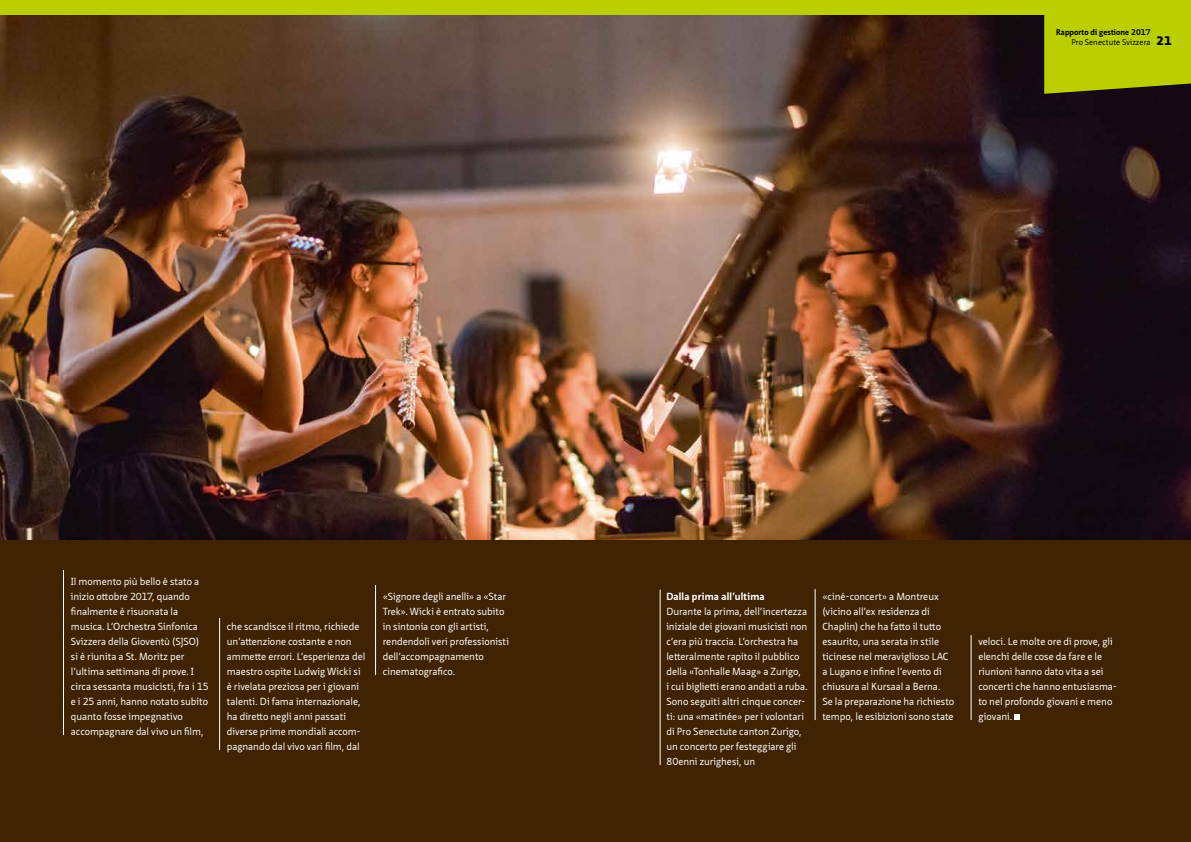
<style>
.page{position:relative;width:1191px;height:842px;background:#fff}
.page>*{position:absolute;margin:0;border:0;box-sizing:border-box;transform-origin:0 0}
.t1{font:900 12px "Neue Sans Pro";color:#000}
.t2{font:10px/15px "Neue Sans Pro";color:#fff}
.t3{font:700 10px "Neue Sans Pro";letter-spacing:.02em;color:#fff}
.t4{font:700 8px "Neue Sans Pro";letter-spacing:.01em;color:#000}
.t5{font:8px "Neue Sans Pro";letter-spacing:.01em;color:#000}
</style>
<div class="page">
<div style="left:0;top:539px;width:1191px;height:303px;background:#402303"></div>
<img style="left:0;top:14px;width:1191px;height:525px">
<svg style="left:1044px;top:14px;width:147px;height:80px;background:#afc101"></svg>
<div style="left:0;top:0;width:1191px;height:14px;background:#bbcf00"></div>
<hr style="left:63px;top:570px;width:1px;height:165px;background:#fff">
<hr style="left:219px;top:618px;width:1px;height:132px;background:#fff">
<hr style="left:375px;top:585px;width:1px;height:90px;background:#fff">
<hr style="left:660px;top:590px;width:1px;height:175px;background:#fff">
<hr style="left:815px;top:589px;width:1px;height:131px;background:#fff">
<hr style="left:971px;top:635px;width:1px;height:85px;background:#fff">
<svg style="left:1014px;top:714px;width:6px;height:6px"></svg>
<p class="t4" style="left:1056px;top:27px;width:96px">Rapporto di gestione 2017</p>
<p class="t5" style="left:1071px;top:37px;width:81px">Pro Senectute Svizzera</p>
<p class="t1" style="left:1156px;top:32px;width:17px">21</p>
<p class="t2" style="left:71px;top:574px;width:139px">Il momento più bello è stato a inizio ottobre 2017, quando finalmente è risuonata la musica. L’Orchestra Sinfonica<br>Svizzera della Gioventù (SJSO) si è riunita a St. Moritz per l’ultima settimana di prove. I circa sessanta musicisti, fra i 15 e i 25 anni, hanno notato subito quanto fosse impegnativo accompagnare dal vivo un film,</p>
<p class="t2" style="left:227px;top:619px;width:140px">che scandisce il ritmo, richiede un’attenzione costante e non ammette errori. L’esperienza del maestro ospite Ludwig Wicki si è rivelata preziosa per i giovani talenti. Di fama internazionale, ha diretto negli anni passati diverse prime mondiali accom&shy;pagnando dal vivo vari film, dal</p>
<p class="t2" style="left:383px;top:589px;width:128px">«Signore degli anelli» a «Star<br>Trek». Wicki è entrato subito in sintonia con gli artisti, rendendoli veri professionisti dell’accompagnamento cinematografico.</p>
<p class="t3" style="left:666px;top:590px;width:100px">Dalla prima all’ultima</p>
<p class="t2" style="left:666px;top:604px;width:143px">Durante la prima, dell’incertezza iniziale dei giovani musicisti non c’era più traccia. L’orchestra ha letteralmente rapito il pubblico della «Tonhalle Maag» a Zurigo,<br>i cui biglietti erano andati a ruba.<br>Sono seguiti altri cinque concer&shy;ti: una «matinée» per i volontari di Pro Senectute canton Zurigo, un concerto per festeggiare gli<br>80enni zurighesi, un</p>
<p class="t2" style="left:822px;top:589px;width:133px">«ciné-concert» a Montreux (vicino all’ex residenza di<br>Chaplin) che ha fatto il tutto esaurito, una serata in stile ticinese nel meraviglioso LAC a Lugano e infine l’evento di chiusura al Kursaal a Berna.<br>Se la preparazione ha richiesto tempo, le esibizioni sono state</p>
<p class="t2" style="left:978px;top:634px;width:140px">veloci. Le molte ore di prove, gli elenchi delle cose da fare e le riunioni hanno dato vita a sei concerti che hanno entusiasma&shy;to nel profondo giovani e meno giovani.</p>
</div>
